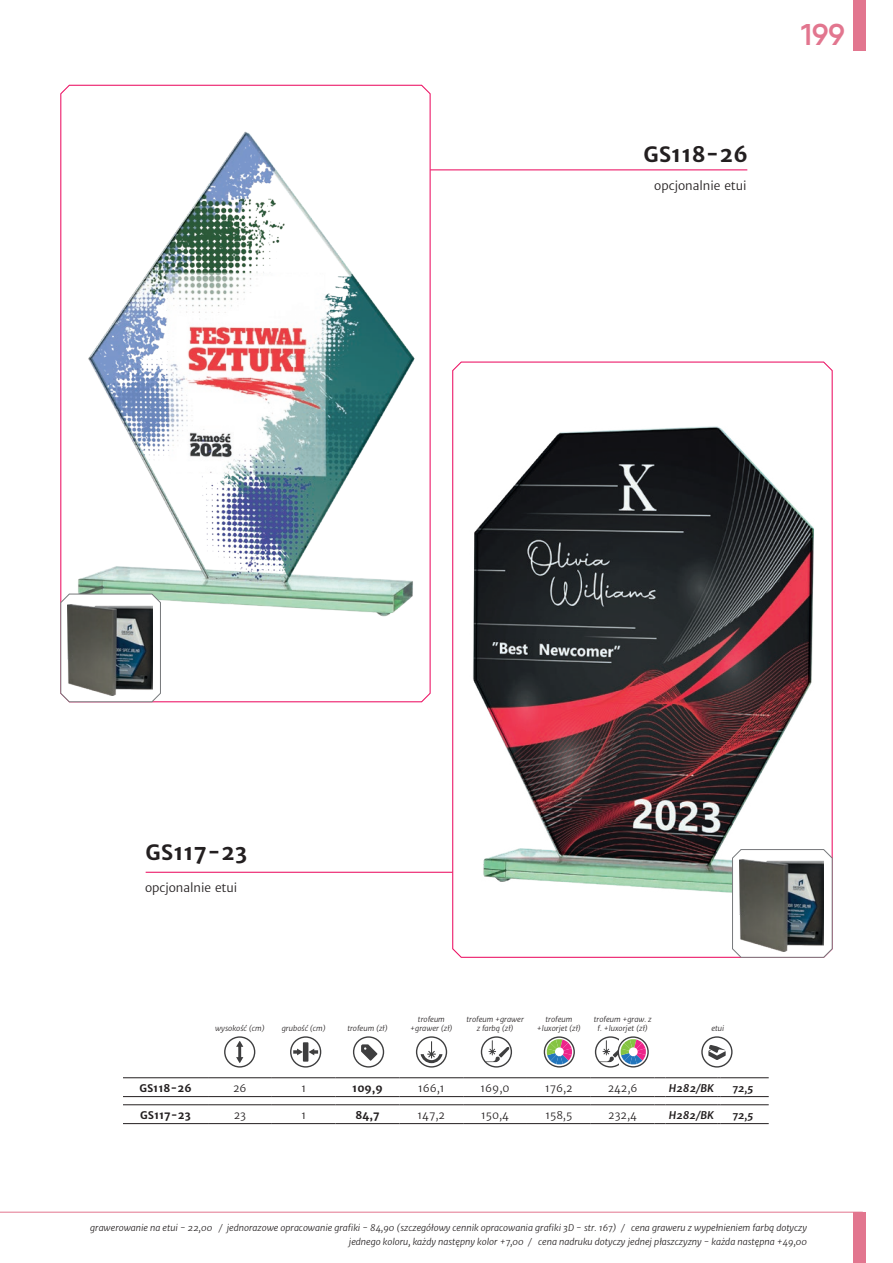
<style>
.page{position:relative;width:893px;height:1263px;background:#fff}
.page>*{position:absolute;margin:0;border:0;box-sizing:border-box;transform-origin:0 0}
.t1{font:600 30px "Qanelas";color:#e2768f}
.t2{font:700 21px "Merriweather Sans";color:#231f20}
.t3{font:12px "Merriweather Sans";color:#231f20}
.t4{font:10.5px "Merriweather Sans";color:#231f20}
.t5{font:700 10.5px "Merriweather Sans";color:#231f20}
.t6{font:italic 700 10.5px "Merriweather Sans";color:#231f20}
.t7{font:italic 9px/13.5px "Merriweather Sans";color:#231f20;text-align:right}
.t8{font:italic 7.5px/9px "Merriweather Sans";color:#231f20;text-align:center}
</style>
<div class="page">
<hr style="left:0;top:1212px;width:863px;height:1px;background:#e2768f">
<div style="left:853px;top:0;width:13px;height:51px;background:#e2768f"></div>
<div style="left:853px;top:1212px;width:13px;height:51px;background:#e2768f"></div>
<svg style="left:544px;top:1036px;width:31px;height:31px"></svg>
<svg style="left:595px;top:1036px;width:54px;height:31px"></svg>
<hr style="left:430px;top:169px;width:317px;height:1px;background:#ec1163">
<hr style="left:146px;top:872px;width:306px;height:1px;background:#ec1163">
<svg style="left:60px;top:84px;width:371px;height:619px"></svg>
<svg style="left:452px;top:361px;width:381px;height:597px"></svg>
<svg style="left:60px;top:593px;width:101px;height:109px"></svg>
<img style="left:68px;top:604px;width:84px;height:92px">
<svg style="left:732px;top:849px;width:101px;height:109px"></svg>
<img style="left:740px;top:859px;width:84px;height:92px">
<svg style="left:701px;top:1036px;width:32px;height:31px"></svg>
<svg style="left:416px;top:1036px;width:31px;height:31px"></svg>
<svg style="left:481px;top:1036px;width:31px;height:31px"></svg>
<svg style="left:290px;top:1036px;width:31px;height:31px"></svg>
<hr style="left:123px;top:1077px;width:85px;height:1px;background:#231f20">
<hr style="left:208px;top:1077px;width:64px;height:1px;background:#231f20">
<hr style="left:272px;top:1077px;width:64px;height:1px;background:#231f20">
<hr style="left:336px;top:1077px;width:63px;height:1px;background:#231f20">
<hr style="left:399px;top:1077px;width:64px;height:1px;background:#231f20">
<hr style="left:463px;top:1077px;width:64px;height:1px;background:#231f20">
<hr style="left:527px;top:1077px;width:64px;height:1px;background:#231f20">
<hr style="left:591px;top:1077px;width:63px;height:1px;background:#231f20">
<svg style="left:654px;top:1077px;width:12px;height:1px"></svg>
<hr style="left:666px;top:1077px;width:51px;height:1px;background:#231f20">
<hr style="left:720px;top:1077px;width:49px;height:1px;background:#231f20">
<hr style="left:123px;top:1096px;width:85px;height:1px;background:#231f20">
<hr style="left:208px;top:1096px;width:64px;height:1px;background:#231f20">
<hr style="left:272px;top:1096px;width:64px;height:1px;background:#231f20">
<hr style="left:336px;top:1096px;width:63px;height:1px;background:#231f20">
<hr style="left:399px;top:1096px;width:64px;height:1px;background:#231f20">
<hr style="left:463px;top:1096px;width:64px;height:1px;background:#231f20">
<hr style="left:527px;top:1096px;width:64px;height:1px;background:#231f20">
<hr style="left:591px;top:1096px;width:63px;height:1px;background:#231f20">
<svg style="left:654px;top:1096px;width:12px;height:1px"></svg>
<hr style="left:666px;top:1096px;width:51px;height:1px;background:#231f20">
<hr style="left:720px;top:1096px;width:49px;height:1px;background:#231f20">
<hr style="left:123px;top:1104px;width:85px;height:1px;background:#231f20">
<hr style="left:208px;top:1104px;width:64px;height:1px;background:#231f20">
<hr style="left:272px;top:1104px;width:64px;height:1px;background:#231f20">
<hr style="left:336px;top:1104px;width:63px;height:1px;background:#231f20">
<hr style="left:399px;top:1104px;width:64px;height:1px;background:#231f20">
<hr style="left:463px;top:1104px;width:64px;height:1px;background:#231f20">
<hr style="left:527px;top:1104px;width:64px;height:1px;background:#231f20">
<hr style="left:591px;top:1104px;width:63px;height:1px;background:#231f20">
<svg style="left:654px;top:1104px;width:12px;height:1px"></svg>
<hr style="left:666px;top:1104px;width:51px;height:1px;background:#231f20">
<hr style="left:720px;top:1104px;width:49px;height:1px;background:#231f20">
<hr style="left:123px;top:1123px;width:85px;height:1px;background:#231f20">
<hr style="left:208px;top:1123px;width:64px;height:1px;background:#231f20">
<hr style="left:272px;top:1123px;width:64px;height:1px;background:#231f20">
<hr style="left:336px;top:1123px;width:63px;height:1px;background:#231f20">
<hr style="left:399px;top:1123px;width:64px;height:1px;background:#231f20">
<hr style="left:463px;top:1123px;width:64px;height:1px;background:#231f20">
<hr style="left:527px;top:1123px;width:64px;height:1px;background:#231f20">
<hr style="left:591px;top:1123px;width:63px;height:1px;background:#231f20">
<svg style="left:654px;top:1123px;width:12px;height:1px"></svg>
<hr style="left:666px;top:1123px;width:51px;height:1px;background:#231f20">
<hr style="left:720px;top:1123px;width:49px;height:1px;background:#231f20">
<svg style="left:353px;top:1036px;width:31px;height:31px"></svg>
<svg style="left:224px;top:1036px;width:31px;height:31px"></svg>
<h2 class="t2" style="left:643px;top:141px;width:106px">GS118-26</h2>
<h3 class="t3" style="left:654px;top:179px;width:94px">opcjonalnie etui</h3>
<h1 class="t1" style="left:801px;top:16px;width:45px">199</h1>
<h2 class="t2" style="left:146px;top:839px;width:103px">GS117-23</h2>
<h3 class="t3" style="left:145px;top:881px;width:94px">opcjonalnie etui</h3>
<p class="t8" style="left:215px;top:1024px;width:51px">wysokość (cm)</p>
<p class="t8" style="left:282px;top:1024px;width:46px">grubość (cm)</p>
<p class="t8" style="left:347px;top:1024px;width:42px">trofeum (zł)</p>
<p class="t8" style="left:410px;top:1015px;width:44px">trofeum +grawer (zł)</p>
<p class="t8" style="left:466px;top:1015px;width:59px">trofeum +grawer z farbą (zł)</p>
<p class="t8" style="left:537px;top:1015px;width:46px">trofeum +luxorjet (zł)</p>
<p class="t8" style="left:594px;top:1015px;width:59px">trofeum +graw. z f. +luxorjet (zł)</p>
<p class="t8" style="left:711px;top:1024px;width:14px">etui</p>
<p class="t5" style="left:139px;top:1082px;width:54px">GS118-26</p>
<p class="t4" style="left:233px;top:1082px;width:15px">26</p>
<p class="t4" style="left:301px;top:1082px;width:6px">1</p>
<p class="t5" style="left:352px;top:1082px;width:32px">109,9</p>
<p class="t4" style="left:418px;top:1082px;width:28px">166,1</p>
<p class="t4" style="left:481px;top:1082px;width:31px">169,0</p>
<p class="t4" style="left:545px;top:1082px;width:29px">176,2</p>
<p class="t4" style="left:608px;top:1082px;width:31px">242,6</p>
<p class="t6" style="left:669px;top:1082px;width:46px">H282/BK</p>
<p class="t6" style="left:732px;top:1082px;width:22px">72,5</p>
<p class="t5" style="left:140px;top:1109px;width:52px">GS117-23</p>
<p class="t4" style="left:234px;top:1109px;width:14px">23</p>
<p class="t4" style="left:301px;top:1109px;width:6px">1</p>
<p class="t5" style="left:355px;top:1109px;width:26px">84,7</p>
<p class="t4" style="left:418px;top:1109px;width:29px">147,2</p>
<p class="t4" style="left:481px;top:1109px;width:29px">150,4</p>
<p class="t4" style="left:545px;top:1109px;width:28px">158,5</p>
<p class="t4" style="left:608px;top:1109px;width:30px">232,4</p>
<p class="t6" style="left:669px;top:1109px;width:46px">H282/BK</p>
<p class="t6" style="left:732px;top:1109px;width:22px">72,5</p>
<p class="t7" style="left:90px;top:1221px;width:718px">grawerowanie na etui - 22,00 / jednorazowe opracowanie grafiki - 84,90 (szczegółowy cennik opracowania grafiki 3D - str. 167) / cena graweru z wypełnieniem farbą dotyczy jednego koloru, każdy następny kolor +7,00 / cena nadruku dotyczy jednej płaszczyzny - każda następna +49,00</p>
</div>
